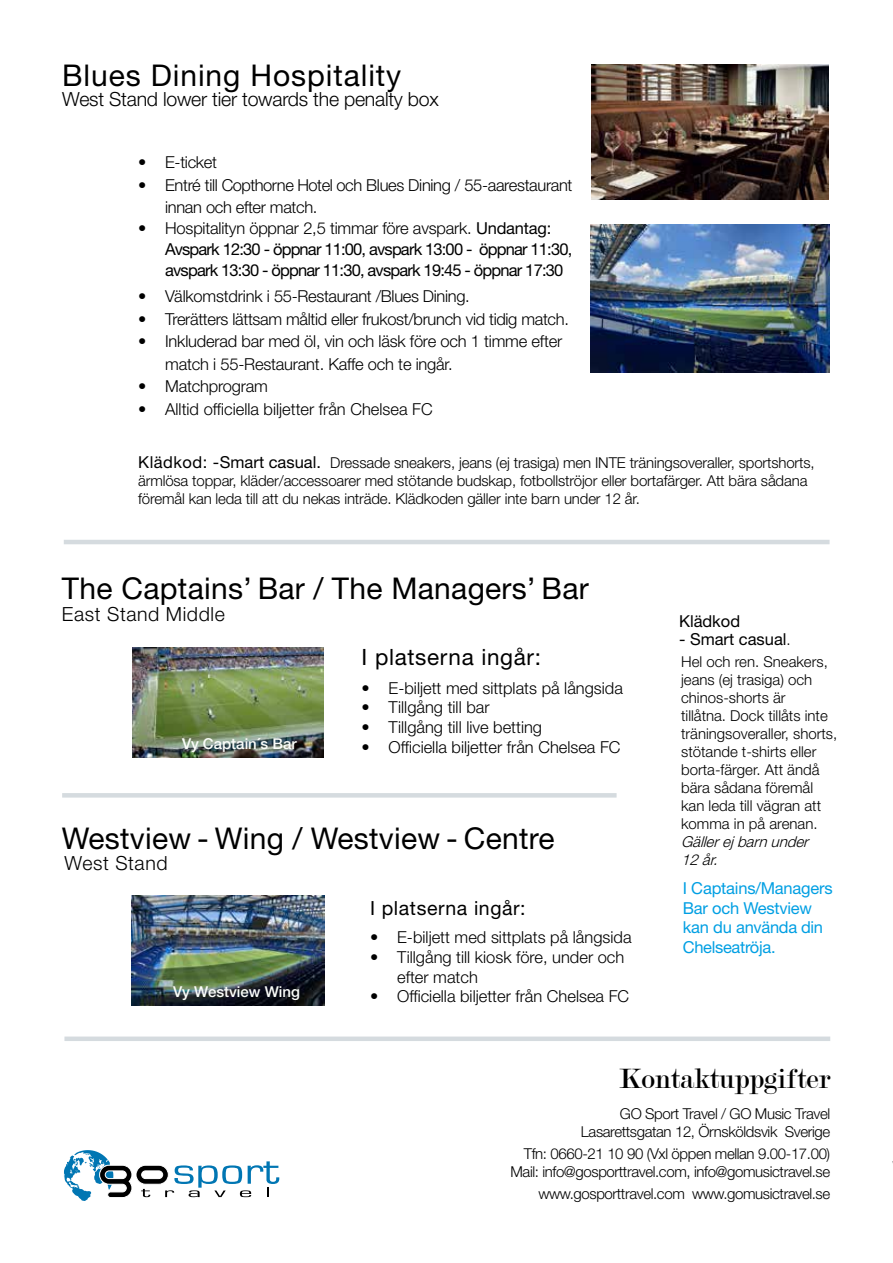
<style>
.page{position:relative;width:893px;height:1263px;background:#fff}
.page>*{position:absolute;margin:0;border:0;box-sizing:border-box;transform-origin:0 0}
.t1{font:30px "Helvetica Neue LT Std";letter-spacing:.01em;color:#000}
.t2{font:30px "Helvetica Neue LT Std";letter-spacing:.03em;color:#000}
.t3{font:30px "Modern";color:#000}
.t4{font:22.5px "Helvetica Neue LT Std";letter-spacing:.03em;color:#000}
.t5{font:300 19.5px "Helvetica Neue LT Std";letter-spacing:-.01em;color:#000}
.t6{font:300 19.5px "Helvetica Neue LT Std";letter-spacing:.03em;color:#000}
.t7{font:19.5px "Helvetica Neue LT Std";letter-spacing:.03em;color:#000}
.t8{font:300 16.5px/22.5px "Helvetica Neue LT Std";letter-spacing:-.01em;color:#000}
.t9{font:16.5px/21px "Helvetica Neue LT Std";letter-spacing:-.05em;color:#000}
.t10{font:16.5px/19.8px "Helvetica Neue LT Std";letter-spacing:-.01em;color:#009fe3}
.t11{font:16.5px "Helvetica Neue LT Std";color:#000}
.t12{font:300 15px/18px "Helvetica Neue LT Std";letter-spacing:-.01em;color:#000;text-align:right}
.t13{font:500 15px "Helvetica Neue LT Std";color:#fbfdfa}
.t14{font:italic 300 15px/18px "Helvetica Neue LT Std";color:#000}
.s1{font-weight:300}
.s2{font-weight:400;font-size:16.5px}
.s3{font-weight:300;font-size:15px}
</style>
<div class="page">
<img style="left:131px;top:895px;width:193px;height:110px">
<hr style="left:62px;top:793px;width:555px;height:4px;background:#d5dbdf">
<div style="left:64px;top:1036px;width:766px;height:5px;background:#d5dbdf"></div>
<svg style="left:64px;top:1150px;width:215px;height:51px"></svg>
<hr style="left:64px;top:540px;width:766px;height:4px;background:#d5dbdf">
<img style="left:591px;top:64px;width:237px;height:135px">
<img style="left:132px;top:647px;width:191px;height:111px">
<img style="left:591px;top:224px;width:239px;height:149px">
<h1 class="t2" style="left:62px;top:58px;width:341px">Blues Dining Hospitality</h1>
<h3 class="t5" style="left:62px;top:87px;width:378px">West Stand lower tier towards the penalty box</h3>
<p class="t8" style="left:138px;top:151px;width:80px">• E-ticket</p>
<p class="t8" style="left:165px;top:173px;width:409px;text-indent:-27px">• Entré till Copthorne Hotel och Blues Dining / 55-aarestaurant innan och efter match.</p>
<p class="t9" style="left:165px;top:218px;width:409px;text-indent:-27px"><span class="s1">• Hospitalityn öppnar 2,5 timmar före avspark.</span> Undantag:<br>Avspark 12:30 - öppnar 11:00, avspark 13:00 - öppnar 11:30, avspark 13:30 - öppnar 11:30, avspark 19:45 - öppnar 17:30</p>
<p class="t8" style="left:138px;top:285px;width:333px">• Välkomstdrink i 55-Restaurant /Blues Dining.</p>
<p class="t8" style="left:138px;top:307px;width:432px">• Trerätters lättsam måltid eller frukost/brunch vid tidig match.</p>
<p class="t8" style="left:165px;top:330px;width:399px;text-indent:-27px">• Inkluderad bar med öl, vin och läsk före och 1 timme efter match i 55-Restaurant. Kaffe och te ingår.</p>
<p class="t8" style="left:138px;top:375px;width:131px">• Matchprogram</p>
<p class="t8" style="left:138px;top:397px;width:296px">• Alltid officiella biljetter från Chelsea FC</p>
<p class="t12" style="left:138px;top:454px;width:678px;text-align:left"><span class="s2">Klädkod: -Smart casual.</span> Dressade sneakers, jeans (ej trasiga) men INTE träningsoveraller, sportshorts, ärmlösa toppar, kläder/accessoarer med stötande budskap, fotbollströjor eller bortafärger. Att bära sådana föremål kan leda till att du nekas inträde. Klädkoden gäller inte barn under 12 år.</p>
<h1 class="t1" style="left:62px;top:571px;width:528px">The Captains’ Bar / The Managers’ Bar</h1>
<h3 class="t6" style="left:62px;top:603px;width:164px">East Stand Middle</h3>
<p class="t13" style="left:182px;top:734px;width:116px">Vy Captain´s Bar</p>
<h2 class="t4" style="left:362px;top:644px;width:181px">I platserna ingår:</h2>
<p class="t8" style="left:362px;top:676px;width:263px">• E-biljett med sittplats på långsida</p>
<p class="t8" style="left:362px;top:696px;width:129px">• Tillgång till bar</p>
<p class="t8" style="left:362px;top:716px;width:182px">• Tillgång till live betting</p>
<p class="t8" style="left:362px;top:735px;width:260px">• Officiella biljetter från Chelsea FC</p>
<h1 class="t1" style="left:62px;top:820px;width:494px">Westview - Wing / Westview - Centre</h1>
<h3 class="t6" style="left:64px;top:851px;width:105px">West Stand</h3>
<p class="t13" style="left:173px;top:983px;width:128px">Vy Westview Wing</p>
<h3 class="t7" style="left:370px;top:896px;width:157px">I platserna ingår:</h3>
<p class="t8" style="left:370px;top:925px;width:263px">• E-biljett med sittplats på långsida</p>
<p class="t8" style="left:397px;top:947px;width:229px;line-height:19.8px;text-indent:-27px">• Tillgång till kiosk före, under och efter match</p>
<p class="t8" style="left:370px;top:985px;width:260px">• Officiella biljetter från Chelsea FC</p>
<p class="t11" style="left:679px;top:612px;width:63px">Klädkod</p>
<p class="t11" style="left:679px;top:630px;width:113px">- Smart casual<span class="s3">.</span></p>
<p class="t12" style="left:681px;top:653px;width:158px;text-align:left">Hel och ren. Sneakers, jeans (ej trasiga) och chinos-shorts är<br>tillåtna. Dock tillåts inte träningsoveraller, shorts, stötande t-shirts eller borta-färger. Att ändå bära sådana föremål kan leda till vägran att komma in på arenan.</p>
<p class="t14" style="left:681px;top:833px;width:133px">Gällerej barnunder<br>12år.</p>
<p class="t10" style="left:683px;top:878px;width:151px">I Captains/Managers<br>Bar och Westview kan du använda din<br>Chelseatröja.</p>
<h1 class="t3" style="left:619px;top:1063px;width:212px">Kontaktuppgifter</h1>
<p class="t12" style="left:581px;top:1104px;width:251px">GO Sport Travel / GO Music Travel<br>Lasarettsgatan 12, Örnsköldsvik Sverige</p>
<p class="t12" style="left:510px;top:1144px;width:321px">Tfn: 0660-21 10 90 (Vxl öppen mellan 9.00-17.00)<br>Mail: info@gosporttravel.com, info@gomusictravel.se</p>
<p class="t12" style="left:538px;top:1184px;width:293px">www.gosporttravel.com www.gomusictravel.se</p>
</div>
